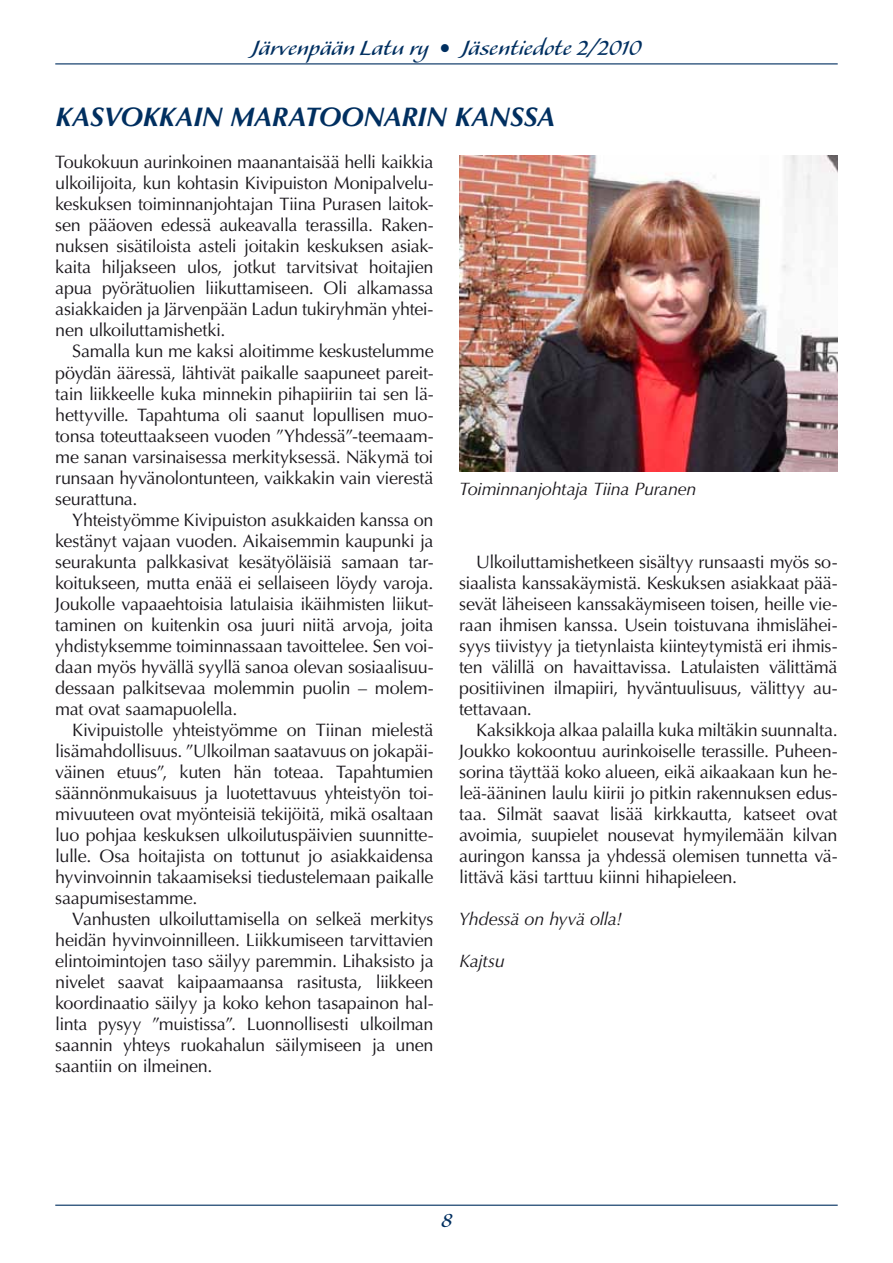
<style>
.page{position:relative;width:893px;height:1263px;background:#fff}
.page>*{position:absolute;margin:0;border:0;box-sizing:border-box;transform-origin:0 0}
.t1{font:27px "Alexa Std";color:#002f60}
.t2{font:italic 700 27px "Optima LT Std";letter-spacing:-.015em;color:#002f60}
.t3{font:24px "Alexa Std";color:#002f60}
.t4{font:18px/21px "Optima LT Std";letter-spacing:-.02em;color:#1a171c;text-align:justify}
.t5{font:italic 18px "Optima LT Std";letter-spacing:-.02em;color:#1a171c}
</style>
<div class="page">
<img style="left:459px;top:155px;width:379px;height:316px">
<hr style="left:55px;top:63px;width:783px;height:1px;background:#002f60">
<hr style="left:55px;top:1204px;width:783px;height:2px;background:#002f60">
<h1 class="t1" style="left:252px;top:35px;width:391px">Järvenpään Latu ry • Jäsentiedote 2/2010</h1>
<h1 class="t2" style="left:55px;top:101px;width:501px">KASVOKKAIN MARATOONARIN KANSSA</h1>
<p class="t4" style="left:55px;top:152px;width:380px">Toukokuun aurinkoinen maanantaisää helli kaikkia ulkoilijoita, kun kohtasin Kivipuiston Monipalvelu&shy;keskuksen toiminnanjohtajan Tiina Purasen laitok&shy;sen pääoven edessä aukeavalla terassilla. Raken&shy;nuksen sisätiloista asteli joitakin keskuksen asiak&shy;kaita hiljakseen ulos, jotkut tarvitsivat hoitajien apua pyörätuolien liikuttamiseen. Oli alkamassa asiakkaiden ja Järvenpään Ladun tukiryhmän yhtei&shy;nen ulkoiluttamishetki.</p>
<p class="t4" style="left:55px;top:341px;width:380px;text-indent:17px">Samalla kun me kaksi aloitimme keskustelumme pöydän ääressä, lähtivät paikalle saapuneet pareit&shy;tain liikkeelle kuka minnekin pihapiiriin tai sen lä&shy;hettyville. Tapahtuma oli saanut lopullisen muo&shy;tonsa toteuttaakseen vuoden ”Yhdessä”-teemaam&shy;me sanan varsinaisessa merkityksessä. Näkymä toi runsaan hyvänolontunteen, vaikkakin vain vierestä seurattuna.</p>
<p class="t4" style="left:55px;top:509px;width:380px;text-indent:17px">Yhteistyömme Kivipuiston asukkaiden kanssa on kestänyt vajaan vuoden. Aikaisemmin kaupunki ja seurakunta palkkasivat kesätyöläisiä samaan tar&shy;koitukseen, mutta enää ei sellaiseen löydy varoja.<br>Joukolle vapaaehtoisia latulaisia ikäihmisten liikut&shy;taminen on kuitenkin osa juuri niitä arvoja, joita yhdistyksemme toiminnassaan tavoittelee. Sen voi&shy;daan myös hyvällä syyllä sanoa olevan sosiaalisuu&shy;dessaan palkitsevaa molemmin puolin – molem&shy;mat ovat saamapuolella.</p>
<p class="t4" style="left:55px;top:719px;width:380px;text-indent:17px">Kivipuistolle yhteistyömme on Tiinan mielestä lisämahdollisuus. ”Ulkoilman saatavuus on jokapäi&shy;väinen etuus”, kuten hän toteaa. Tapahtumien säännönmukaisuus ja luotettavuus yhteistyön toi&shy;mivuuteen ovat myönteisiä tekijöitä, mikä osaltaan luo pohjaa keskuksen ulkoilutuspäivien suunnitte&shy;lulle. Osa hoitajista on tottunut jo asiakkaidensa hyvinvoinnin takaamiseksi tiedustelemaan paikalle saapumisestamme.</p>
<p class="t4" style="left:55px;top:908px;width:380px;text-indent:17px">Vanhusten ulkoiluttamisella on selkeä merkitys heidän hyvinvoinnilleen. Liikkumiseen tarvittavien elintoimintojen taso säilyy paremmin. Lihaksisto ja nivelet saavat kaipaamaansa rasitusta, liikkeen koordinaatio säilyy ja koko kehon tasapainon hal&shy;linta pysyy ”muistissa”. Luonnollisesti ulkoilman saannin yhteys ruokahalun säilymiseen ja unen saantiin on ilmeinen.</p>
<p class="t5" style="left:459px;top:479px;width:239px">Toiminnanjohtaja Tiina Puranen</p>
<p class="t4" style="left:459px;top:551px;width:380px;text-indent:17px">Ulkoiluttamishetkeen sisältyy runsaasti myös so&shy;siaalista kanssakäymistä. Keskuksen asiakkaat pää&shy;sevät läheiseen kanssakäymiseen toisen, heille vie&shy;raan ihmisen kanssa. Usein toistuvana ihmislähei&shy;syys tiivistyy ja tietynlaista kiinteytymistä eri ihmis&shy;ten välillä on havaittavissa. Latulaisten välittämä positiivinen ilmapiiri, hyväntuulisuus, välittyy au&shy;tettavaan.</p>
<p class="t4" style="left:459px;top:719px;width:380px;text-indent:17px">Kaksikkoja alkaa palailla kuka miltäkin suunnalta.<br>Joukko kokoontuu aurinkoiselle terassille. Puheen&shy;sorina täyttää koko alueen, eikä aikaakaan kun he&shy;leä-ääninen laulu kiirii jo pitkin rakennuksen edus&shy;taa. Silmät saavat lisää kirkkautta, katseet ovat avoimia, suupielet nousevat hymyilemään kilvan auringon kanssa ja yhdessä olemisen tunnetta vä&shy;littävä käsi tarttuu kiinni hihapieleen.</p>
<p class="t5" style="left:459px;top:908px;width:164px">Yhdessä on hyvä olla!</p>
<p class="t5" style="left:459px;top:950px;width:47px">Kajtsu</p>
<h2 class="t3" style="left:441px;top:1209px;width:12px">8</h2>
</div>
